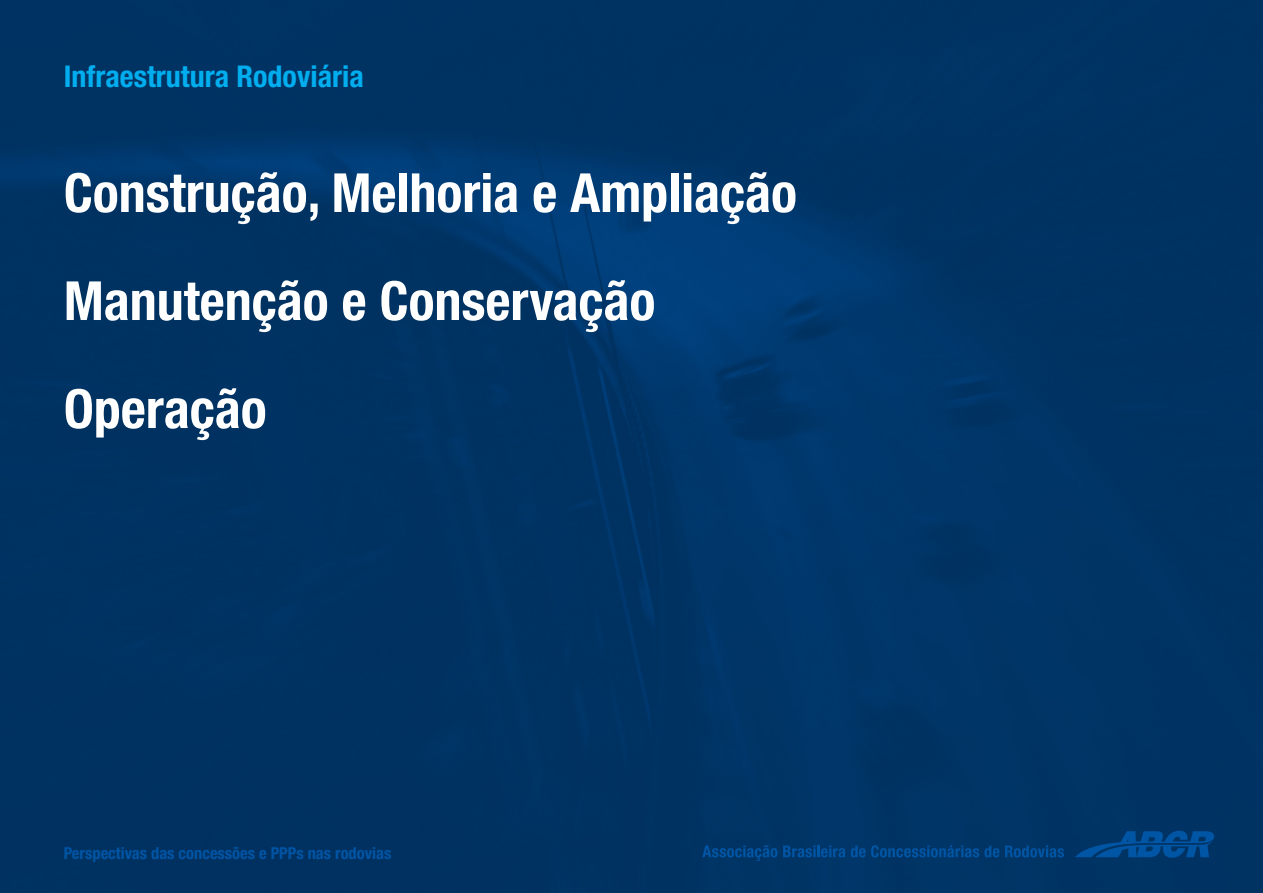
<style>
.page{position:relative;width:1263px;height:893px;background:#fff}
.page>*{position:absolute;margin:0;border:0;box-sizing:border-box;transform-origin:0 0}
.t1{font:700 condensed 54px "Helvetica Neue";color:#fff}
.t2{font:700 condensed 30px "Helvetica Neue";color:#00aeef}
.t3{font:700 condensed 16.5px "Helvetica Neue";color:#0155a5}
</style>
<div class="page">
<img style="left:0;top:0;width:1263px;height:893px">
<svg style="left:702px;top:845px;width:75px;height:16px"></svg>
<svg style="left:783px;top:845px;width:62px;height:12px"></svg>
<svg style="left:851px;top:845px;width:148px;height:12px;background:#00417f"></svg>
<svg style="left:1005px;top:845px;width:59px;height:12px"></svg>
<svg style="left:1075px;top:831px;width:139px;height:27px;background:#004485"></svg>
<p class="t2" style="left:64px;top:58px;width:301px">Infraestrutura Rodoviária</p>
<p class="t1" style="left:64px;top:160px;width:735px">Construção, Melhoria e Ampliação</p>
<p class="t1" style="left:64px;top:268px;width:593px">Manutenção e Conservação</p>
<p class="t1" style="left:64px;top:376px;width:204px">Operação</p>
<p class="t3" style="left:64px;top:843px;width:329px">Perspectivas das concessões e PPPs nas rodovias</p>
</div>
